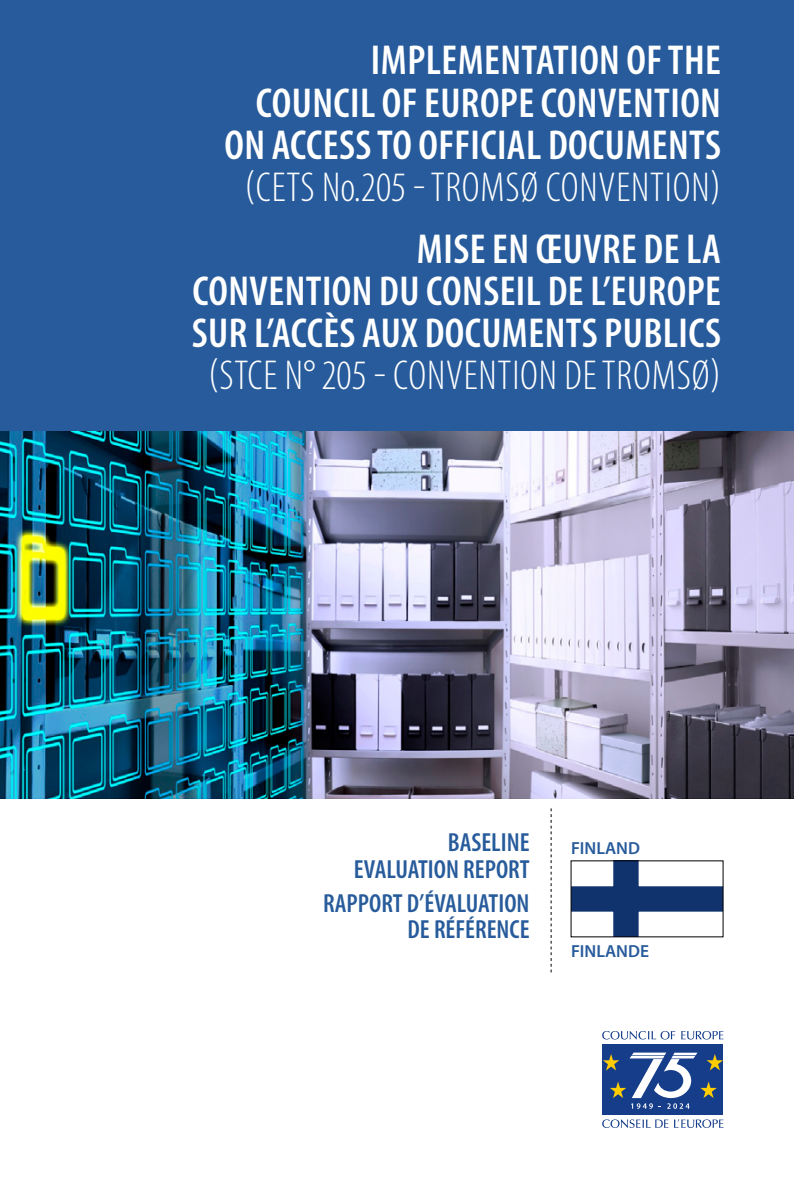
<style>
.page{position:relative;width:794px;height:1191px;background:#fff}
.page>*{position:absolute;margin:0;border:0;box-sizing:border-box;transform-origin:0 0}
.t1{font:600 condensed 42px/42px "Myriad Pro";letter-spacing:.01em;color:#fff;text-align:right}
.t2{font:300 condensed 42px "Myriad Pro";letter-spacing:.02em;color:#fff}
.t3{font:600 condensed 26.25px/26.2px "Myriad Pro";color:#275b9b;text-align:right}
.t4{font:600 17.5px "Myriad Pro";color:#275b9b}
</style>
<div class="page">
<div style="left:0;top:0;width:794px;height:798px;background:#275b9b"></div>
<svg style="left:551px;top:808px;width:1px;height:164px"></svg>
<svg style="left:681px;top:1031px;width:42px;height:8px"></svg>
<svg style="left:602px;top:1031px;width:73px;height:8px"></svg>
<svg style="left:674px;top:1119px;width:49px;height:9px"></svg>
<svg style="left:602px;top:1119px;width:66px;height:9px"></svg>
<div style="left:603px;top:1044px;width:120px;height:70px;background:#153d8a"></div>
<svg style="left:603px;top:1052px;width:120px;height:56px"></svg>
<img style="left:0;top:432px;width:794px;height:366px">
<div style="left:613px;top:861px;width:25px;height:76px;background:#10336e"></div>
<div style="left:571px;top:886px;width:152px;height:25px;background:#10336e"></div>
<p class="t1" style="left:224px;top:39px;width:498px">IMPLEMENTATION OF THE<br>COUNCIL OF EUROPE CONVENTION<br>ON ACCESS TO OFFICIAL DOCUMENTS</p>
<p class="t2" style="left:244px;top:162px;width:478px">(CETS No.205 - TROMSØ CONVENTION)</p>
<p class="t1" style="left:192px;top:227px;width:530px;text-align:justify;text-indent:225px">MISE EN ŒUVRE DE LA CONVENTION DU CONSEIL DE L’EUROPE SUR L’ACCÈS AUX DOCUMENTS PUBLICS</p>
<p class="t2" style="left:208px;top:350px;width:514px">(STCE N° 205 - CONVENTION DE TROMSØ)</p>
<p class="t3" style="left:354px;top:829px;width:177px">BASELINE<br>EVALUATION REPORT</p>
<p class="t3" style="left:323px;top:889px;width:208px">RAPPORT D’ÉVALUATION<br>DE RÉFÉRENCE</p>
<p class="t4" style="left:571px;top:837px;width:70px">FINLAND</p>
<p class="t4" style="left:571px;top:940px;width:79px">FINLANDE</p>
</div>
